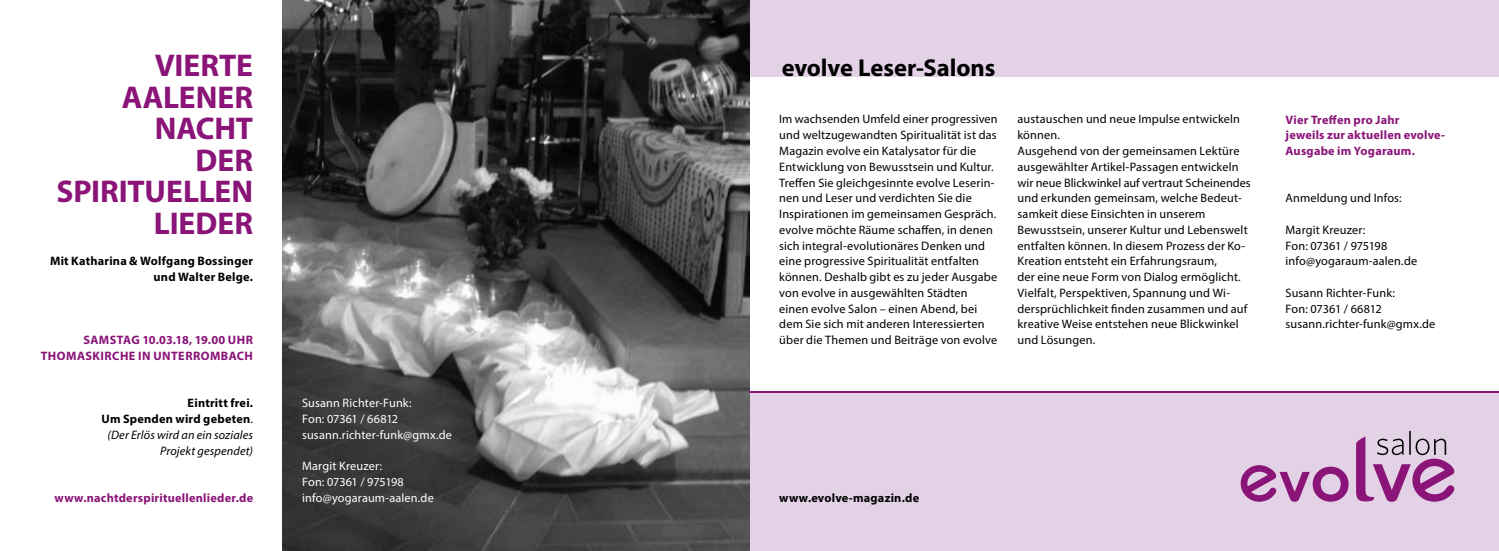
<style>
.page{position:relative;width:1499px;height:551px;background:#fff}
.page>*{position:absolute;margin:0;border:0;box-sizing:border-box;transform-origin:0 0}
.t1{font:700 31.5px/31.5px "Myriad Pro";color:#8a1478;text-align:right}
.t2{font:700 24.5px "Myriad Pro";letter-spacing:-.005em;color:#000}
.t3{font:12.25px/15.8px "Myriad Pro";letter-spacing:.01em;color:#000}
.t4{font:700 12.25px/15.8px "Myriad Pro";letter-spacing:.02em;color:#8a1478}
.t5{font:12.25px/15.8px "Myriad Pro";letter-spacing:.01em;color:#fff}
.t6{font:italic 12.25px/15.8px "Myriad Pro";letter-spacing:.01em;color:#000;text-align:right}
.t7{font:700 12.25px/15.8px "Myriad Pro";letter-spacing:.02em;color:#000;text-align:right}
.s1{font-weight:700;font-style:normal}
.s2{font-style:normal}
</style>
<div class="page">
<div style="left:749px;top:391px;width:749px;height:160px;background:#e3d2e6"></div>
<div style="left:749px;top:0;width:749px;height:76px;background:#e3d2e6"></div>
<img style="left:283px;top:0;width:466px;height:551px">
<svg style="left:1240px;top:465px;width:109px;height:37px"></svg>
<hr style="left:1408px;top:430px;width:2px;height:25px;background:#000">
<svg style="left:1356px;top:436px;width:99px;height:66px"></svg>
<hr style="left:749px;top:391px;width:749px;height:2px;background:#8a1478">
<h1 class="t1" style="left:57px;top:49px;width:198px">VIERTE<br>AALENER<br>NACHT<br>DER<br>SPIRITUELLEN<br>LIEDER</h1>
<p class="t7" style="left:50px;top:253px;width:204px">Mit Katharina &amp; Wolfgang Bossinger und Walter Belge.</p>
<p class="t4" style="left:41px;top:332px;width:214px;text-align:right">SAMSTAG 10.03.18, 19.00 UHR<br>THOMASKIRCHE IN UNTERROMBACH</p>
<p class="t6" style="left:101px;top:395px;width:153px"><span class="s1">Eintritt frei.<br>Um Spenden wird gebeten</span><span class="s2">. </span>(Der Erlös wird an ein soziales<br>Projekt gespendet)</p>
<p class="t4" style="left:55px;top:489px;width:200px">www.nachtderspirituellenlieder.de</p>
<p class="t5" style="left:302px;top:395px;width:151px">Susann Richter-Funk:<br>Fon: 07361 / 66812 susann.richter-funk@gmx.de</p>
<p class="t5" style="left:302px;top:458px;width:133px">Margit Kreuzer:<br>Fon: 07361 / 975198 info@yogaraum-aalen.de</p>
<h2 class="t2" style="left:781px;top:52px;width:215px">evolve Leser-Salons</h2>
<p class="t3" style="left:779px;top:111px;width:220px">Im wachsenden Umfeld einer progressiven und weltzugewandten Spiritualität ist das Magazin evolve ein Katalysator für die Entwicklung von Bewusstsein und Kultur.<br>Treffen Sie gleichgesinnte evolve Leserin&shy;nen und Leser und verdichten Sie die Inspirationen im gemeinsamen Gespräch. evolve möchte Räume schaffen, in denen sich integral-evolutionäres Denken und eine progressive Spiritualität entfalten können. Deshalb gibt es zu jeder Ausgabe von evolve in ausgewählten Städten einen evolve Salon – einen Abend, bei dem Sie sich mit anderen Interessierten über die Themen und Beiträge von evolve</p>
<p class="t4" style="left:1285px;top:111px;width:161px">Vier Treffen pro Jahr<br>jeweils zur aktuellen evolve-<br>Ausgabe im Yogaraum.</p>
<p class="t3" style="left:1017px;top:111px;width:235px">austauschen und neue Impulse entwickeln können.<br>Ausgehend von der gemeinsamen Lektüre ausgewählter Artikel-Passagen entwickeln wir neue Blickwinkel auf vertraut Scheinendes und erkunden gemeinsam, welche Bedeut&shy;samkeit diese Einsichten in unserem Bewusstsein, unserer Kultur und Lebenswelt entfalten können. In diesem Prozess der Ko-Kreation entsteht ein Erfahrungsraum,<br>der eine neue Form von Dialog ermöglicht.<br>Vielfalt, Perspektiven, Spannung und Wi&shy;dersprüchlichkeit finden zusammen und auf kreative Weise entstehen neue Blickwinkel und Lösungen.</p>
<p class="t3" style="left:1285px;top:190px;width:118px">Anmeldung und Infos:</p>
<p class="t3" style="left:1285px;top:222px;width:133px">Margit Kreuzer:<br>Fon: 07361 / 975198 info@yogaraum-aalen.de</p>
<p class="t3" style="left:1285px;top:285px;width:151px">Susann Richter-Funk:<br>Fon: 07361 / 66812 susann.richter-funk@gmx.de</p>
<p class="t7" style="left:779px;top:489px;width:141px">www.evolve-magazin.de</p>
</div>
